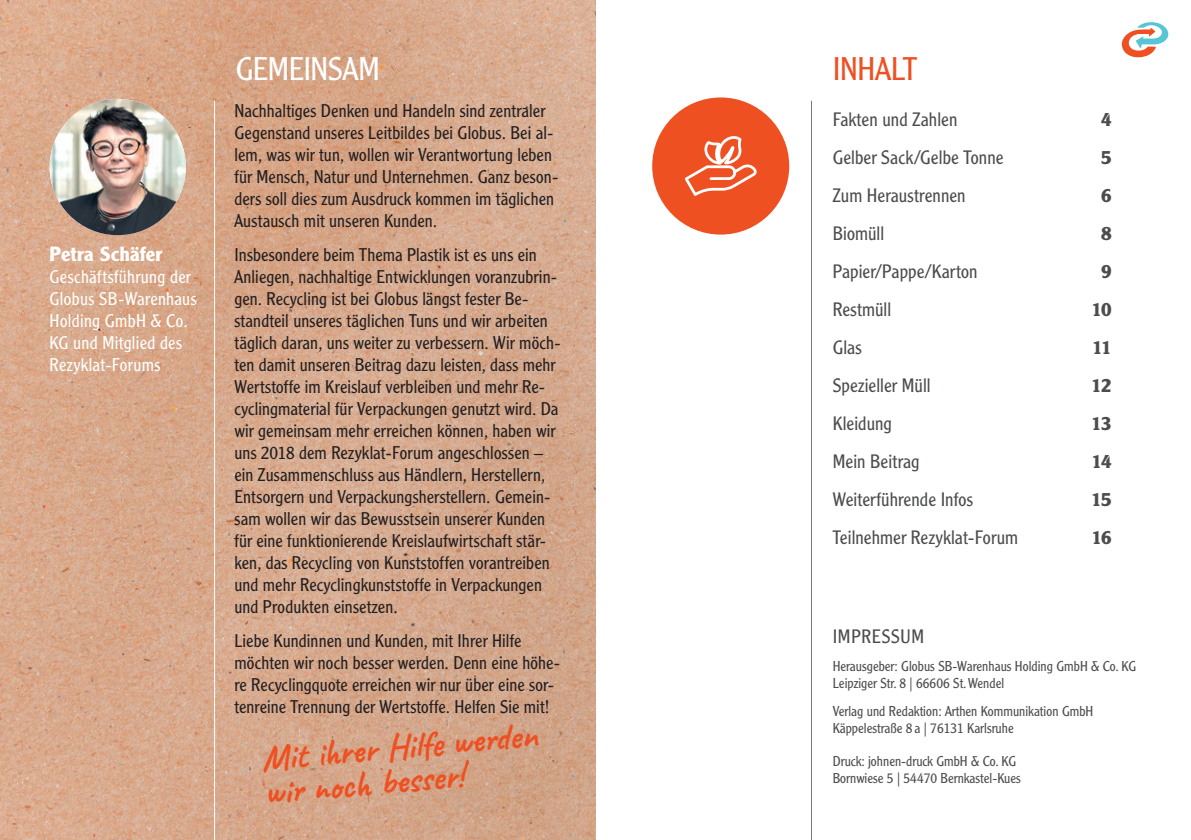
<style>
.page{position:relative;width:1191px;height:840px;background:#fff}
.page>*{position:absolute;margin:0;border:0;box-sizing:border-box;transform-origin:0 0}
.t1{font:700 36px/34px "Caveat";color:#ee5022}
.t2{font:300 32px "Clearface Gothic LT Std";letter-spacing:-.01em;color:#fff}
.t3{font:300 32px "Clearface Gothic LT Std";letter-spacing:-.01em;color:#ee5022}
.t4{font:700 20px "Clearface Gothic LT Std";letter-spacing:.015em;color:#fff}
.t5{font:300 19px "Clearface Gothic LT Std";letter-spacing:.005em;color:#4b4c4d}
.t6{font:700 19px "Clearface Gothic LT Std";letter-spacing:-.05em;color:#4b4c4d}
.t7{font:300 19px "Clearface Gothic LT Std";letter-spacing:.035em;color:#4b4c4d}
.t8{font:300 18px/22px "Clearface Gothic LT Std";letter-spacing:.005em;color:#231f20}
.t9{font:300 18px/22px "Clearface Gothic LT Std";letter-spacing:.015em;color:#fff}
.t10{font:300 14px/16.8px "Clearface Gothic LT Std";color:#4b4c4d}
</style>
<div class="page">
<img style="left:0;top:0;width:595px;height:839px">
<div style="left:652px;top:97px;width:137px;height:137px;background:#ee5022;border-radius:50%"></div>
<svg style="left:684px;top:136px;width:73px;height:60px"></svg>
<img style="left:50px;top:99px;width:136px;height:136px;border-radius:68px">
<hr style="left:811px;top:101px;width:1px;height:738px;background:#76787b">
<hr style="left:214px;top:101px;width:1px;height:738px;background:#fff">
<svg style="left:1121px;top:22px;width:48px;height:36px"></svg>
<p class="t4" style="left:50px;top:242px;width:114px">Petra Schäfer</p>
<p class="t9" style="left:50px;top:265px;width:149px">Geschäftsführung der<br>Globus SB-Warenhaus<br>Holding GmbH &amp; Co.<br>KG und Mitglied des<br>Rezyklat-Forums</p>
<h2 class="t2" style="left:236px;top:49px;width:145px">GEMEINSAM</h2>
<p class="t8" style="left:234px;top:100px;width:325px">Nachhaltiges Denken und Handeln sind zentraler Gegenstand unseres Leitbildes bei Globus. Bei al&shy;lem, was wir tun, wollen wir Verantwortung leben für Mensch, Natur und Unternehmen. Ganz beson&shy;ders soll dies zum Ausdruck kommen im täglichen Austausch mit unseren Kunden.</p>
<p class="t8" style="left:234px;top:243px;width:328px">Insbesondere beim Thema Plastik ist es uns ein Anliegen, nachhaltige Entwicklungen voranzubrin&shy;gen. Recycling ist bei Globus längst fester Be&shy;standteil unseres täglichen Tuns und wir arbeiten täglich daran, uns weiter zu verbessern. Wir möch&shy;ten damit unseren Beitrag dazu leisten, dass mehr Wertstoffe im Kreislauf verbleiben und mehr Re&shy;cyclingmaterial für Verpackungen genutzt wird. Da wir gemeinsam mehr erreichen können, haben wir uns 2018 dem Rezyklat-Forum angeschlossen – ein Zusammenschluss aus Händlern, Herstellern, Entsorgern und Verpackungsherstellern. Gemein&shy;sam wollen wir das Bewusstsein unserer Kunden für eine funktionierende Kreislaufwirtschaft stär&shy;ken, das Recycling von Kunststoffen vorantreiben und mehr Recyclingkunststoffe in Verpackungen und Produkten einsetzen.</p>
<p class="t8" style="left:234px;top:629px;width:327px">Liebe Kundinnen und Kunden, mit Ihrer Hilfe möchten wir noch besser werden. Denn eine höhe&shy;re Recyclingquote erreichen wir nur über eine sor&shy;tenreine Trennung der Wertstoffe. Helfen Sie mit!</p>
<h1 class="t1" style="left:260px;top:741px;width:278px;rotate:-5deg">Mit ihrer Hilfe werden wir noch besser!</h1>
<h2 class="t3" style="left:832px;top:49px;width:86px">INHALT</h2>
<p class="t5" style="left:832px;top:107px;width:126px">Fakten und Zahlen</p>
<p class="t6" style="left:1101px;top:108px;width:12px">4</p>
<p class="t5" style="left:832px;top:145px;width:172px">Gelber Sack/Gelbe Tonne</p>
<p class="t6" style="left:1101px;top:146px;width:12px">5</p>
<p class="t5" style="left:832px;top:183px;width:134px">Zum Heraustrennen</p>
<p class="t6" style="left:1101px;top:184px;width:12px">6</p>
<p class="t5" style="left:832px;top:221px;width:53px">Biomüll</p>
<p class="t6" style="left:1101px;top:222px;width:12px">8</p>
<p class="t5" style="left:832px;top:259px;width:146px">Papier/Pappe/Karton</p>
<p class="t6" style="left:1101px;top:260px;width:12px">9</p>
<p class="t5" style="left:832px;top:297px;width:60px">Restmüll</p>
<p class="t6" style="left:1091px;top:298px;width:22px">10</p>
<p class="t5" style="left:832px;top:335px;width:30px">Glas</p>
<p class="t6" style="left:1092px;top:336px;width:21px">11</p>
<p class="t5" style="left:832px;top:373px;width:99px">Spezieller Müll</p>
<p class="t6" style="left:1091px;top:374px;width:22px">12</p>
<p class="t5" style="left:832px;top:411px;width:61px">Kleidung</p>
<p class="t6" style="left:1091px;top:412px;width:22px">13</p>
<p class="t5" style="left:832px;top:449px;width:88px">Mein Beitrag</p>
<p class="t6" style="left:1091px;top:450px;width:22px">14</p>
<p class="t5" style="left:832px;top:487px;width:142px">Weiterführende Infos</p>
<p class="t6" style="left:1091px;top:488px;width:22px">15</p>
<p class="t5" style="left:832px;top:525px;width:187px">Teilnehmer Rezyklat-Forum</p>
<p class="t6" style="left:1091px;top:526px;width:22px">16</p>
<p class="t7" style="left:832px;top:624px;width:93px">IMPRESSUM</p>
<p class="t10" style="left:832px;top:657px;width:305px">Herausgeber: Globus SB-Warenhaus Holding GmbH &amp; Co. KG<br>Leipziger Str. 8 | 66606 St. Wendel</p>
<p class="t10" style="left:832px;top:702px;width:262px">Verlag und Redaktion: Arthen Kommunikation GmbH<br>Käppelestraße 8 a | 76131 Karlsruhe</p>
<p class="t10" style="left:832px;top:752px;width:189px">Druck: johnen-druck GmbH &amp; Co. KG<br>Bornwiese 5 | 54470 Bernkastel-Kues</p>
</div>
